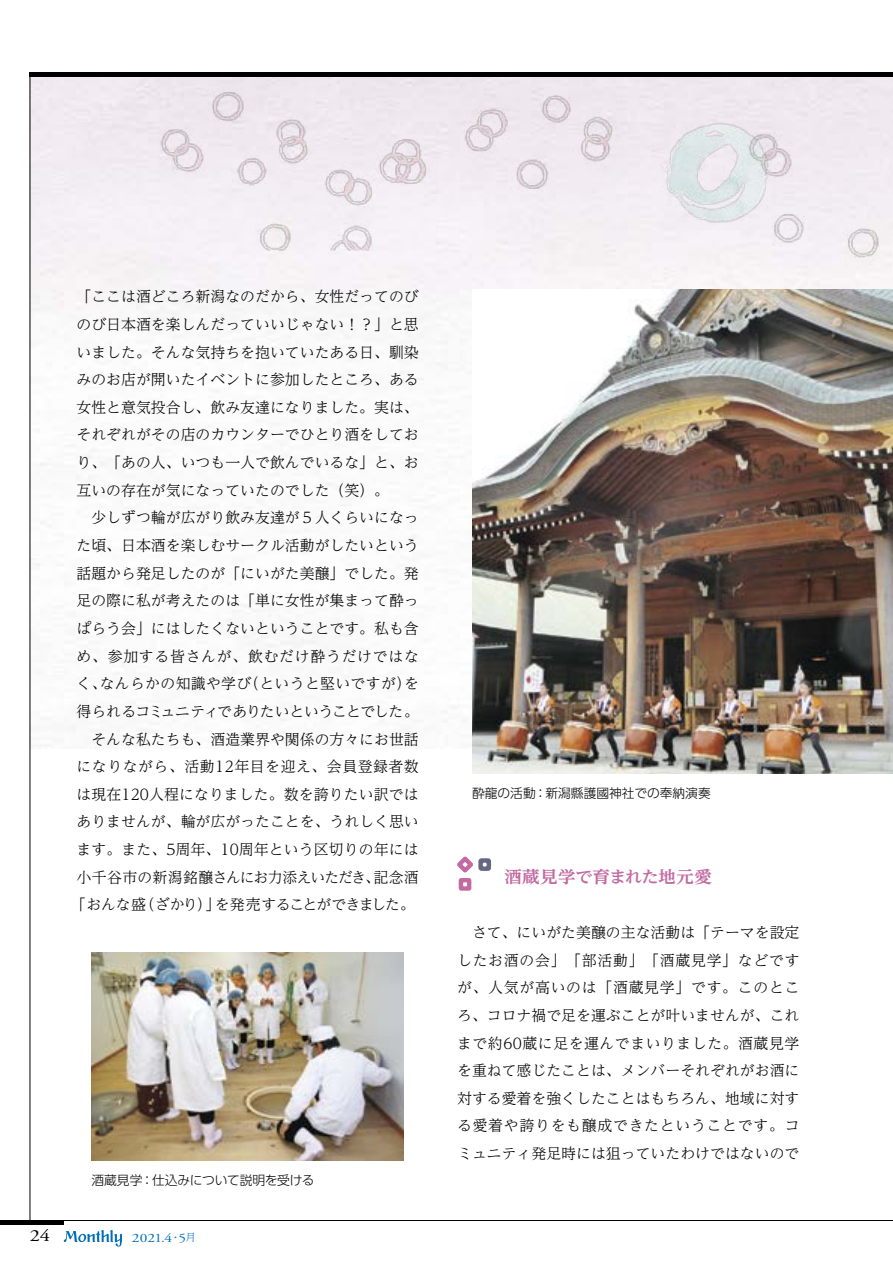
<style>
.page{position:relative;width:893px;height:1263px;background:#fff}
.page>*{position:absolute;margin:0;border:0;box-sizing:border-box;transform-origin:0 0}
.t1{font:16.95px "Adobe Garamond Pro";color:#000;scale:1.2 1}
.t2{font:700 16.65px "UD Reimin Pro";letter-spacing:-.015em;color:#c26aa1;scale:1.05 1}
.t3{font:300 14.85px/27.6px "UD Reimin Pro";color:#000;text-align:justify}
.t4{font:300 14.85px "UD Reimin Pro";letter-spacing:-.03em;color:#000}
.t5{font:300 14.85px "UD Reimin Pro";letter-spacing:.02em;color:#000}
.t6{font:300 14.85px "UD Reimin Pro";letter-spacing:.035em;color:#000}
.t7{font:300 14.85px "UD Reimin Pro";letter-spacing:.05em;color:#000}
.t8{font:300 12.75px "UD Shin Go Pro";color:#000}
.t9{font:300 12.75px "UD Shin Go Pro";letter-spacing:-.02em;color:#000}
.t10{font:12.75px "Adobe Garamond Pro";color:#006eb8;scale:1.2 1}
.s1{font-family:"UD Reimin Pro";font-weight:300;font-size:9.6px}
.s2{font-family:"UD Reimin Pro";font-weight:300;font-size:10.35px}
</style>
<div class="page">
<img style="left:157px;top:79px;width:282px;height:172px">
<img style="left:451px;top:87px;width:174px;height:114px">
<img style="left:661px;top:115px;width:114px;height:115px">
<img style="left:740px;top:120px;width:151px;height:155px">
<img style="left:91px;top:952px;width:313px;height:209px">
<img style="left:472px;top:289px;width:421px;height:485px">
<svg style="left:459px;top:878px;width:12px;height:13px"></svg>
<svg style="left:457px;top:856px;width:34px;height:16px"></svg>
<hr style="left:30px;top:77px;width:1px;height:1143px;background:#000">
<div style="left:0;top:1220px;width:64px;height:5px;background:#000"></div>
<div style="left:30px;top:72px;width:863px;height:5px;background:#000"></div>
<hr style="left:0;top:1220px;width:893px;height:1px;background:#000">
<svg style="left:64px;top:1230px;width:58px;height:16px"></svg>
<p class="t3" style="left:77px;top:282px;width:344px">「ここは酒どころ新潟なのだから、女性だってのび</p>
<p class="t3" style="left:77px;top:310px;width:344px">のび日本酒を楽しんだっていいじゃない！？」と思</p>
<p class="t3" style="left:77px;top:338px;width:344px">いました。そんな気持ちを抱いていたある日、馴染</p>
<p class="t3" style="left:77px;top:365px;width:344px">みのお店が開いたイベントに参加したところ、ある</p>
<p class="t3" style="left:77px;top:393px;width:344px">女性と意気投合し、飲み友達になりました。実は、</p>
<p class="t3" style="left:77px;top:420px;width:344px">それぞれがその店のカウンターでひとり酒をしてお</p>
<p class="t3" style="left:77px;top:448px;width:344px">り、「あの人、いつも一人で飲んでいるな」と、お</p>
<p class="t3" style="left:77px;top:476px;width:314px">互いの存在が気になっていたのでした（笑）。</p>
<p class="t3" style="left:77px;top:503px;width:344px">　少しずつ輪が広がり飲み友達が５人くらいになっ</p>
<p class="t3" style="left:77px;top:531px;width:344px">た頃、日本酒を楽しむサークル活動がしたいという</p>
<p class="t3" style="left:77px;top:559px;width:344px">話題から発足したのが「にいがた美醸」でした。発</p>
<p class="t3" style="left:77px;top:586px;width:344px">足の際に私が考えたのは「単に女性が集まって酔っ</p>
<p class="t3" style="left:77px;top:614px;width:344px">ぱらう会」にはしたくないということです。私も含</p>
<p class="t7" style="left:77px;top:644px;width:344px">め、参加する皆さんが、飲むだけ酔うだけではな</p>
<p class="t5" style="left:77px;top:671px;width:344px">く、なんらかの知識や学び（というと堅いですが）を</p>
<p class="t4" style="left:77px;top:699px;width:344px">得られるコミュニティでありたいということでした。</p>
<p class="t3" style="left:77px;top:724px;width:344px">　そんな私たちも、酒造業界や関係の方々にお世話</p>
<p class="t6" style="left:77px;top:754px;width:344px">になりながら、活動12年目を迎え、会員登録者数</p>
<p class="t3" style="left:77px;top:780px;width:344px">は現在120人程になりました。数を誇りたい訳では</p>
<p class="t3" style="left:77px;top:807px;width:344px">ありませんが、輪が広がったことを、うれしく思い</p>
<p class="t3" style="left:77px;top:835px;width:344px">ます。また、5周年、10周年という区切りの年には</p>
<p class="t3" style="left:77px;top:863px;width:344px">小千谷市の新潟銘醸さんにお力添えいただき、記念酒</p>
<p class="t4" style="left:71px;top:893px;width:346px">「おんな盛（ざかり）」を発売することができました。</p>
<p class="t9" style="left:91px;top:1170px;width:225px">酒蔵見学：仕込みについて説明を受ける</p>
<p class="t1" style="left:30px;top:1225px;width:19px">24</p>
<p class="t10" style="left:132px;top:1230px;width:55px">2021.4<span class="s1">・</span>5<span class="s2">月</span></p>
<p class="t8" style="left:472px;top:783px;width:240px">酔龍の活動：新潟縣護國神社での奉納演奏</p>
<p class="t2" style="left:504px;top:863px;width:199px">酒蔵見学で育まれた地元愛</p>
<p class="t3" style="left:457px;top:918px;width:344px">　さて、にいがた美醸の主な活動は「テーマを設定したお酒の会」「部活動」「酒蔵見学」などですが、人気が高いのは「酒蔵見学」です。このところ、コロナ禍で足を運ぶことが叶いませんが、これまで約60蔵に足を運んでまいりました。酒蔵見学を重ねて感じたことは、メンバーそれぞれがお酒に対する愛着を強くしたことはもちろん、地域に対する愛着や誇りをも醸成できたということです。コミュニティ発足時には狙っていたわけではないので</p>
</div>
